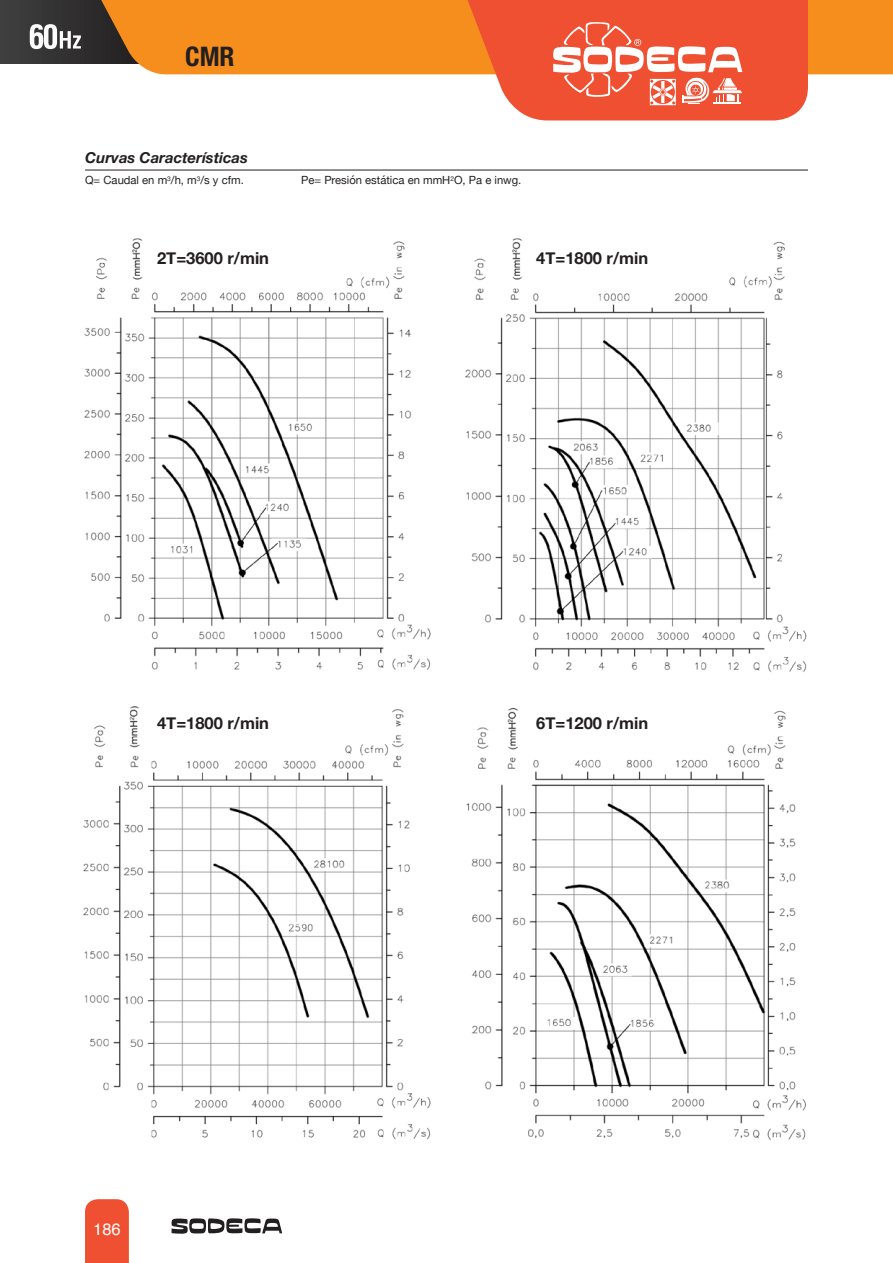
<style>
.page{position:relative;width:893px;height:1263px;background:#fff}
.page>*{position:absolute;margin:0;border:0;box-sizing:border-box;transform-origin:0 0}
.t1{font:700 condensed 27px "Helvetica Neue";color:#231f20}
.Titol_Grafica_THT{font:700 16.5px "Helvetica Neue";color:#231f20}
.t2{font:16.5px "Helvetica";color:#fff}
.SUBTITOL{font:italic 700 15px "Helvetica Neue";color:#231f20}
.TEXT_SUBTITOL8PT{font:11.25px "Helvetica Neue";color:#231f20}
</style>
<div class="page">
<div style="left:0;top:0;width:140px;height:64px;background:#3a393a"></div>
<div style="left:85px;top:1199px;width:44px;height:64px;background:#ef5032"></div>
<svg style="left:172px;top:1218px;width:110px;height:16px"></svg>
<svg style="left:76px;top:0;width:817px;height:74px;background:#e68823"></svg>
<svg style="left:456px;top:0;width:352px;height:120px;background:#f27053"></svg>
<svg style="left:30px;top:24px;width:51px;height:25px"></svg>
<img style="left:83px;top:238px;width:724px;height:902px">
<hr style="left:85px;top:170px;width:723px;height:1px;background:#231f20">
<div style="left:157px;top:248px;width:159px;height:22px;background:#fff"></div>
<div style="left:157px;top:713px;width:159px;height:22px;background:#fff"></div>
<div style="left:536px;top:248px;width:159px;height:22px;background:#fff"></div>
<div style="left:536px;top:713px;width:159px;height:30px;background:#fff"></div>
<p class="t1" style="left:185px;top:40px;width:51px">CMR</p>
<p class="SUBTITOL" style="left:85px;top:146px;width:164px">Curvas Características</p>
<p class="TEXT_SUBTITOL8PT" style="left:85px;top:172px;width:160px">Q= Caudal en m<sup>3</sup>/h, m<sup>3</sup>/s y cfm.</p>
<p class="TEXT_SUBTITOL8PT" style="left:301px;top:172px;width:222px">Pe= Presión estática en mmH<sup>2</sup>O, Pa e inwg.</p>
<p class="Titol_Grafica_THT" style="left:157px;top:245px;width:113px">2T=3600 r/min</p>
<p class="Titol_Grafica_THT" style="left:536px;top:245px;width:113px">4T=1800 r/min</p>
<p class="Titol_Grafica_THT" style="left:157px;top:710px;width:113px">4T=1800 r/min</p>
<p class="Titol_Grafica_THT" style="left:536px;top:710px;width:113px">6T=1200 r/min</p>
<h2 class="t2" style="left:93px;top:1216px;width:29px">186</h2>
</div>
